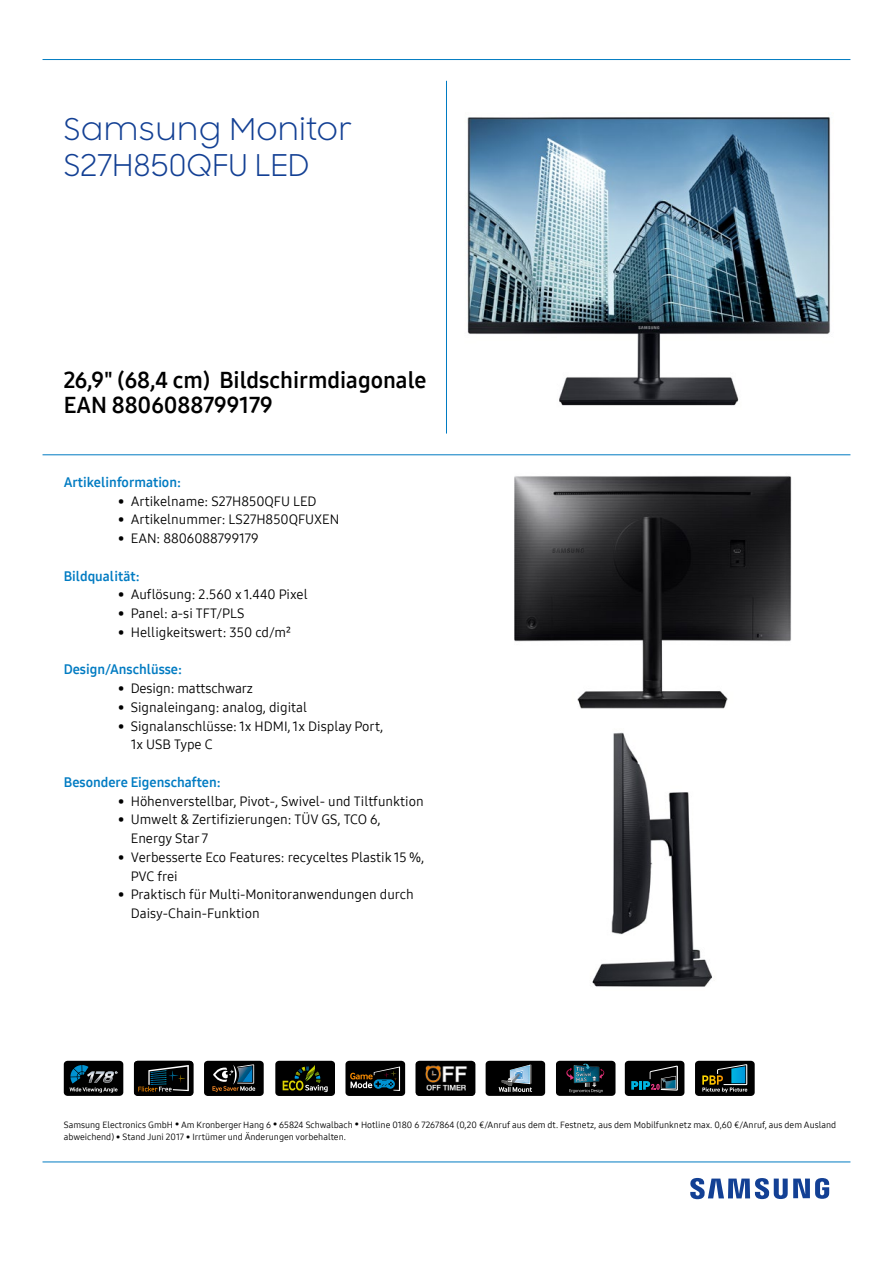
<style>
.page{position:relative;width:893px;height:1263px;background:#fff}
.page>*{position:absolute;margin:0;border:0;box-sizing:border-box;transform-origin:0 0}
.t1{font:30px/36px "Samsung Sharp Sans";color:#134094}
.t2{font:22.5px/25.2px "Samsung One 700";color:#000}
.t3{font:13.5px/18.8px "Samsung One 400";color:#000}
.t4{font:13.5px "Samsung One 700";color:#007bc2}
.t5{font:9px/12.8px "Samsung One 400";color:#000}
</style>
<div class="page">
<svg style="left:690px;top:1178px;width:139px;height:21px"></svg>
<hr style="left:43px;top:1161px;width:807px;height:1px;background:#007bc2">
<hr style="left:43px;top:454px;width:807px;height:1px;background:#007bc2">
<hr style="left:446px;top:81px;width:1px;height:352px;background:#007bc2">
<hr style="left:43px;top:59px;width:807px;height:1px;background:#007bc2">
<div style="left:416px;top:1061px;width:59px;height:35px;background:#000;border-radius:4px"></div>
<img style="left:416px;top:1062px;width:59px;height:34px">
<div style="left:134px;top:1061px;width:59px;height:35px;background:#000;border-radius:4px"></div>
<svg style="left:138px;top:1065px;width:51px;height:26px"></svg>
<div style="left:64px;top:1061px;width:59px;height:35px;background:#000;border-radius:4px"></div>
<svg style="left:70px;top:1065px;width:48px;height:27px"></svg>
<div style="left:204px;top:1061px;width:60px;height:35px;background:#000;border-radius:4px"></div>
<svg style="left:212px;top:1064px;width:43px;height:28px"></svg>
<div style="left:275px;top:1061px;width:60px;height:35px;background:#000;border-radius:4px"></div>
<svg style="left:283px;top:1065px;width:45px;height:27px"></svg>
<div style="left:345px;top:1061px;width:60px;height:35px;background:#000;border-radius:4px"></div>
<svg style="left:350px;top:1066px;width:50px;height:25px"></svg>
<div style="left:486px;top:1061px;width:59px;height:35px;background:#000;border-radius:4px"></div>
<svg style="left:499px;top:1064px;width:33px;height:28px"></svg>
<div style="left:556px;top:1061px;width:59px;height:35px;background:#000;border-radius:4px"></div>
<svg style="left:566px;top:1064px;width:38px;height:29px"></svg>
<img style="left:467px;top:117px;width:363px;height:289px">
<img style="left:514px;top:476px;width:278px;height:233px">
<img style="left:592px;top:732px;width:120px;height:255px">
<div style="left:625px;top:1061px;width:59px;height:35px;background:#000;border-radius:4px"></div>
<svg style="left:631px;top:1065px;width:47px;height:26px"></svg>
<div style="left:695px;top:1061px;width:60px;height:35px;background:#000;border-radius:4px"></div>
<svg style="left:702px;top:1064px;width:45px;height:28px"></svg>
<h1 class="t1" style="left:64px;top:110px;width:290px">Samsung Monitor<br>S27H850QFU LED</h1>
<h2 class="t2" style="left:64px;top:367px;width:364px">26,9" (68,4 cm) Bildschirmdiagonale<br>EAN 8806088799179</h2>
<p class="t4" style="left:64px;top:473px;width:119px">Artikelinformation:</p>
<p class="t3" style="left:118px;top:491px;width:200px">• Artikelname: S27H850QFU LED</p>
<p class="t3" style="left:118px;top:510px;width:223px">• Artikelnummer: LS27H850QFUXEN</p>
<p class="t3" style="left:118px;top:529px;width:142px">• EAN: 8806088799179</p>
<p class="t4" style="left:64px;top:567px;width:77px">Bildqualität:</p>
<p class="t3" style="left:118px;top:585px;width:191px">• Auflösung: 2.560 x 1.440 Pixel</p>
<p class="t3" style="left:118px;top:604px;width:128px">• Panel: a-si TFT/PLS</p>
<p class="t3" style="left:118px;top:622px;width:175px">• Helligkeitswert: 350 cd/m²</p>
<p class="t4" style="left:64px;top:660px;width:120px">Design/Anschlüsse:</p>
<p class="t3" style="left:118px;top:679px;width:137px">• Design: mattschwarz</p>
<p class="t3" style="left:118px;top:697px;width:191px">• Signaleingang: analog, digital</p>
<p class="t3" style="left:131px;top:716px;width:254px;text-indent:-13px">• Signalanschlüsse: 1x HDMI, 1x Display Port,<br>1x USB Type C</p>
<p class="t4" style="left:64px;top:773px;width:158px">Besondere Eigenschaften:</p>
<p class="t3" style="left:118px;top:791px;width:307px">• Höhenverstellbar, Pivot-, Swivel- und Tiltfunktion</p>
<p class="t3" style="left:131px;top:810px;width:251px;text-indent:-13px">• Umwelt &amp; Zertifizierungen: TÜV GS, TCO 6,<br>Energy Star 7</p>
<p class="t3" style="left:131px;top:847px;width:295px;text-indent:-13px">• Verbesserte Eco Features: recyceltes Plastik 15 %,<br>PVC frei</p>
<p class="t3" style="left:131px;top:885px;width:285px;text-indent:-13px">• Praktisch für Multi-Monitoranwendungen durch<br>Daisy-Chain-Funktion</p>
<p class="t5" style="left:64px;top:1118px;width:774px">Samsung Electronics GmbH • Am Kronberger Hang 6 • 65824 Schwalbach • Hotline 0180 6 7267864 (0,20 €/Anruf aus dem dt. Festnetz, aus dem Mobilfunknetz max. 0,60 €/Anruf, aus dem Ausland abweichend) • Stand Juni 2017 • Irrtümer und Änderungen vorbehalten.</p>
</div>
